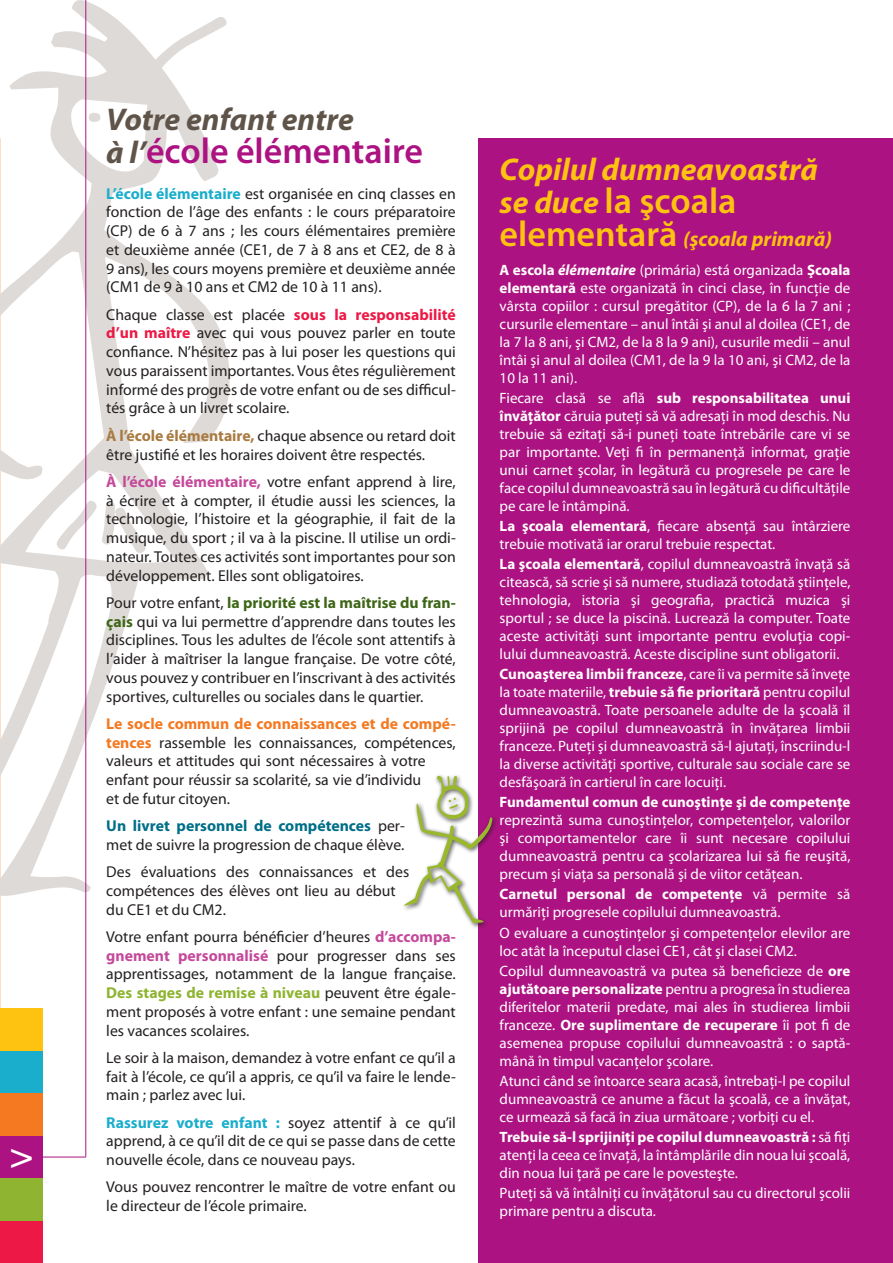
<style>
.page{position:relative;width:893px;height:1263px;background:#fff}
.page>*{position:absolute;margin:0;border:0;box-sizing:border-box;transform-origin:0 0}
.titre{font:600 36px "Myriad Pro";color:#ac1281}
.titre-2{font:600 36px "Myriad Pro";color:#fec210}
.t1{font:36px "Helvetica";color:#fff}
.titre-3{font:italic 700 31.5px "Myriad Pro";color:#fec210}
.titre-4{font:italic 700 31.5px "Myriad Pro";color:#5f5449}
.titre-5{font:italic 700 21px "Myriad Pro";color:#fec210}
.t2{font:15.75px/18.8px "Myriad Pro";color:#231f20;text-align:justify}
.light_c12{font:15px/18px "Myriad Pro";color:#fff;text-align:justify}
.s1{font-weight:700;font-style:italic;font-size:31.5px;color:#5f5449}
.s2{font-weight:700;color:#1aaecc}
.s3{font-weight:700;color:#ed1845}
.s4{font-weight:700;color:#a97a40}
.s5{font-weight:700;color:#c5499b}
.s6{font-weight:700;color:#3e6617}
.s7{font-weight:700;color:#f47921}
.s8{font-weight:700;color:#006e88}
.s9{font-weight:700;color:#8fb431}
.s10{font-weight:700;font-style:italic;font-size:31.5px}
.s11{font-weight:600;font-style:normal;font-size:36px}
.s12{font-weight:700}
.s13{font-weight:700;font-style:italic}
</style>
<div class="page">
<svg style="left:0;top:0;width:230px;height:902px"></svg>
<div style="left:478px;top:138px;width:415px;height:1125px;background:#ac1281"></div>
<div style="left:0;top:1220px;width:43px;height:43px;background:#ed1845"></div>
<div style="left:0;top:1178px;width:43px;height:42px;background:#8fb431"></div>
<div style="left:0;top:1135px;width:43px;height:43px;background:#ac1281"></div>
<div style="left:0;top:1093px;width:43px;height:42px;background:#f47921"></div>
<div style="left:0;top:1050px;width:43px;height:43px;background:#1aaecc"></div>
<div style="left:0;top:1008px;width:43px;height:42px;background:#fec210"></div>
<hr style="left:85px;top:0;width:1px;height:1157px;background:#ac1281">
<hr style="left:43px;top:1157px;width:43px;height:1px;background:#ac1281">
<div style="left:401px;top:801px;width:97px;height:128px;background:#231f20;opacity:.75"></div>
<svg style="left:403px;top:776px;width:91px;height:147px"></svg>
<p class="t1" style="left:11px;top:1127px;width:23px">&gt;</p>
<p class="titre-4" style="left:106px;top:99px;width:249px">Votre enfant entre</p>
<p class="titre" style="left:106px;top:128px;width:318px"><span class="s1">à l’</span>école élémentaire</p>
<p class="t2" style="left:106px;top:184px;width:351px"><span class="s2">L’école élémentaire</span> est organisée en cinq classes en fonction de l’âge des enfants : le cours préparatoire (CP) de 6 à 7 ans ; les cours élémentaires première et deuxième année (CE1, de 7 à 8 ans et CE2, de 8 à 9 ans), les cours moyens première et deuxième année (CM1 de 9 à 10 ans et CM2 de 10 à 11 ans).</p>
<p class="t2" style="left:106px;top:305px;width:351px">Chaque classe est placée <span class="s3">sous la responsabilité d’un maître</span> avec qui vous pouvez parler en toute confiance. N’hésitez pas à lui poser les questions qui vous paraissent importantes. Vous êtes régulièrement informé des progrès de votre enfant ou de ses difficul&shy;tés grâce à un livret scolaire.</p>
<p class="t2" style="left:106px;top:426px;width:351px"><span class="s4">À l’école élémentaire,</span> chaque absence ou retard doit être justifié et les horaires doivent être respectés.</p>
<p class="t2" style="left:106px;top:472px;width:351px"><span class="s5">À l’école élémentaire,</span> votre enfant apprend à lire, à écrire et à compter, il étudie aussi les sciences, la technologie, l’histoire et la géographie, il fait de la musique, du sport ; il va à la piscine. Il utilise un ordi&shy;nateur. Toutes ces activités sont importantes pour son développement. Elles sont obligatoires.</p>
<p class="t2" style="left:106px;top:593px;width:351px">Pour votre enfant, <span class="s6">la priorité est la maîtrise du fran&shy;çais</span> qui va lui permettre d’apprendre dans toutes les disciplines. Tous les adultes de l’école sont attentifs à l’aider à maîtriser la langue française. De votre côté, vous pouvez y contribuer en l’inscrivant à des activités sportives, culturelles ou sociales dans le quartier.</p>
<p class="t2" style="left:106px;top:714px;width:351px;text-align:left"><span class="s7">Le socle commun de connaissances et de compé&shy;tences</span> rassemble les connaissances, compétences, valeurs et attitudes qui sont nécessaires à votre enfant pour réussir sa scolarité, sa vie d’individu<br>et de futur citoyen.</p>
<p class="t2" style="left:106px;top:816px;width:299px"><span class="s8">Un livret personnel de compétences</span> per&shy;met de suivre la progression de chaque élève.</p>
<p class="t2" style="left:106px;top:862px;width:305px;text-align:left">Des évaluations des connaissances et des compétences des élèves ont lieu au début du CE1 et du CM2.</p>
<p class="t2" style="left:106px;top:927px;width:351px">Votre enfant pourra bénéficier d’heures <span class="s5">d’accompa&shy;gnement personnalisé</span> pour progresser dans ses apprentissages, notamment de la langue française.<br><span class="s9">Des stages de remise à niveau</span> peuvent être égale&shy;ment proposés à votre enfant : une semaine pendant les vacances scolaires.</p>
<p class="t2" style="left:106px;top:1048px;width:351px">Le soir à la maison, demandez à votre enfant ce qu’il a fait à l’école, ce qu’il a appris, ce qu’il va faire le lende&shy;main ; parlez avec lui.</p>
<p class="t2" style="left:106px;top:1113px;width:351px"><span class="s2">Rassurez votre enfant :</span> soyez attentif à ce qu’il apprend, à ce qu’il dit de ce qui se passe dans de cette nouvelle école, dans ce nouveau pays.</p>
<p class="t2" style="left:106px;top:1177px;width:351px">Vous pouvez rencontrer le maître de votre enfant ou le directeur de l’école primaire.</p>
<p class="titre-3" style="left:500px;top:149px;width:320px">Copilul dumneavoastră</p>
<p class="titre-2" style="left:500px;top:178px;width:238px"><span class="s10">se duce</span> la şcoala</p>
<p class="titre-5" style="left:500px;top:225px;width:334px"><span class="s11">elementară</span> (şcoala primară)</p>
<p class="light_c12" style="left:500px;top:260px;width:352px"><span class="s12">A escola</span> <span class="s13">élémentaire</span> (primária) está organizada <span class="s12">Şcoala elementară</span> este organizată în cinci clase, în funcţie de vârsta copiilor : cursul pregătitor (CP), de la 6 la 7 ani ; cursurile elementare – anul întâi şi anul al doilea (CE1, de la 7 la 8 ani, şi CM2, de la 8 la 9 ani), cusurile medii – anul întâi şi anul al doilea (CM1, de la 9 la 10 ani, şi CM2, de la 10 la 11 ani).</p>
<p class="light_c12" style="left:500px;top:388px;width:352px">Fiecare clasă se află <span class="s12">sub responsabilitatea unui învăţător</span> căruia puteţi să vă adresaţi în mod deschis. Nu trebuie să ezitaţi să-i puneţi toate întrebările care vi se par importante. Veţi fi în permanenţă informat, graţie unui carnet şcolar, în legătură cu progresele pe care le face copilul dumneavoastră sau în legătură cu dificultăţile pe care le întâmpină.</p>
<p class="light_c12" style="left:500px;top:517px;width:352px"><span class="s12">La şcoala elementară</span>, fiecare absenţă sau întârziere trebuie motivată iar orarul trebuie respectat.</p>
<p class="light_c12" style="left:500px;top:555px;width:352px"><span class="s12">La şcoala elementară</span>, copilul dumneavoastră învaţă să citească, să scrie şi să numere, studiază totodată ştiinţele, tehnologia, istoria şi geografia, practică muzica şi sportul ; se duce la piscină. Lucrează la computer. Toate aceste activităţi sunt importante pentru evoluţia copi&shy;lului dumneavoastră. Aceste discipline sunt obligatorii.</p>
<p class="light_c12" style="left:500px;top:665px;width:352px"><span class="s12">Cunoaşterea limbii franceze</span>, care îi va permite să înveţe la toate materiile, <span class="s12">trebuie să fie prioritară</span> pentru copilul dumneavoastră. Toate persoanele adulte de la şcoală îl sprijină pe copilul dumneavoastră în învăţarea limbii franceze. Puteţi şi dumneavoastră să-l ajutaţi, înscriindu-l la diverse activităţi sportive, culturale sau sociale care se desfăşoară în cartierul în care locuiţi.</p>
<p class="light_c12" style="left:500px;top:793px;width:352px"><span class="s12">Fundamentul comun de cunoştinţe şi de competenţe </span>reprezintă suma cunoştinţelor, competenţelor, valorilor şi comportamentelor care îi sunt necesare copilului dumneavoastră pentru ca şcolarizarea lui să fie reuşită, precum şi viaţa sa personală şi de viitor cetăţean.</p>
<p class="light_c12" style="left:500px;top:885px;width:352px"><span class="s12">Carnetul personal de competenţe</span> vă permite să urmăriţi progresele copilului dumneavoastră.</p>
<p class="light_c12" style="left:500px;top:923px;width:352px">O evaluare a cunoştinţelor şi competenţelor elevilor are loc atât la începutul clasei CE1, cât şi clasei CM2.</p>
<p class="light_c12" style="left:500px;top:961px;width:352px">Copilul dumneavoastră va putea să beneficieze de <span class="s12">ore ajutătoare personalizate</span> pentru a progresa în studierea diferitelor materii predate, mai ales în studierea limbii franceze. <span class="s12">Ore suplimentare de recuperare</span> îi pot fi de asemenea propuse copilului dumneavoastră : o saptă&shy;mână în timpul vacanţelor şcolare.</p>
<p class="light_c12" style="left:500px;top:1071px;width:352px">Atunci când se întoarce seara acasă, întrebaţi-l pe copilul dumneavoastră ce anume a făcut la şcoală, ce a învăţat, ce urmează să facă în ziua următoare ; vorbiţi cu el.</p>
<p class="light_c12" style="left:500px;top:1128px;width:352px"><span class="s12">Trebuie să-l sprijiniţi pe copilul dumneavoastră :</span> să fiţi atenţi la ceea ce învaţă, la întâmplările din noua lui şcoală, din noua lui ţară pe care le povesteşte.</p>
<p class="light_c12" style="left:500px;top:1184px;width:352px">Puteţi să vă întâlniţi cu învăţătorul sau cu directorul şcolii primare pentru a discuta.</p>
</div>
